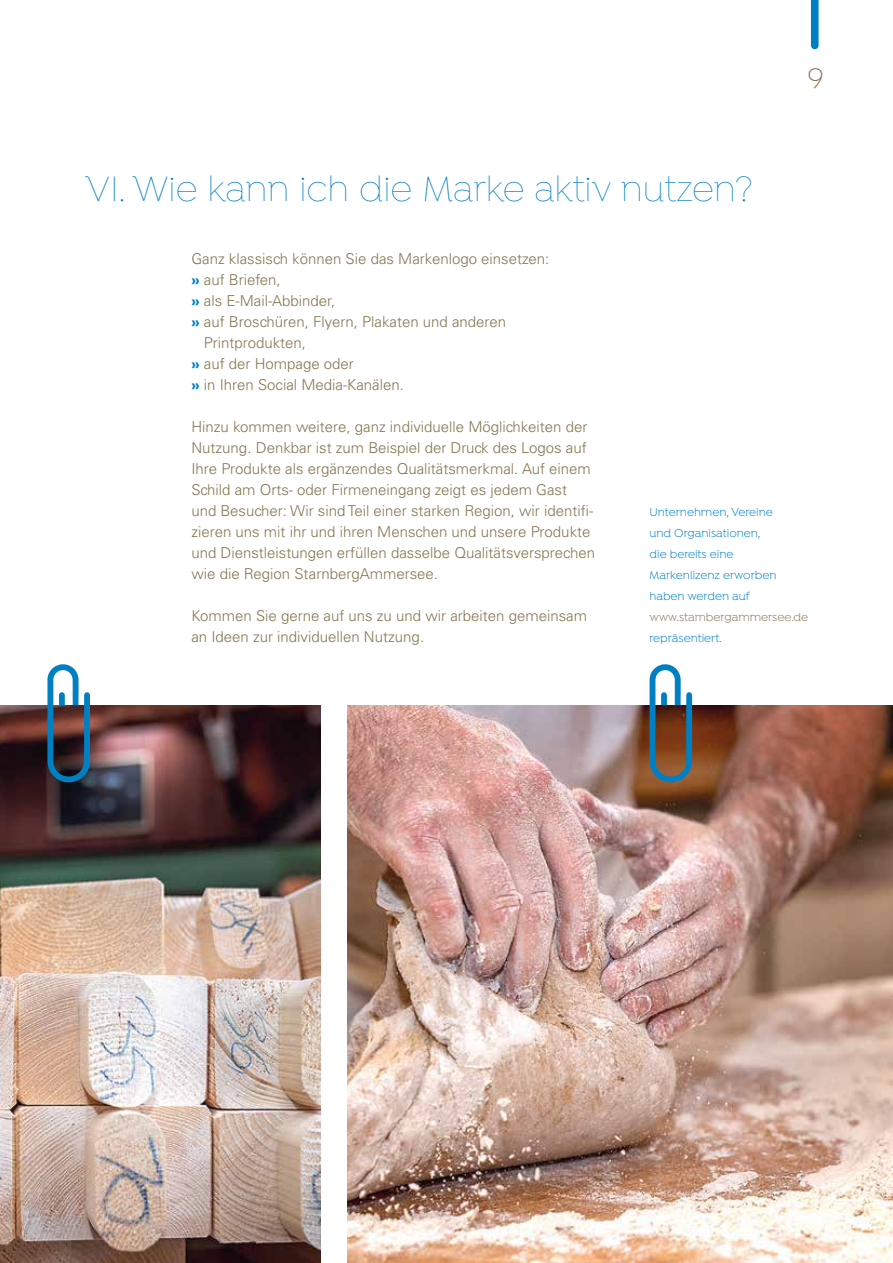
<style>
.page{position:relative;width:893px;height:1263px;background:#fff}
.page>*{position:absolute;margin:0;border:0;box-sizing:border-box;transform-origin:0 0}
.t1{font:100 37.5px "Isidora";color:#0080c3}
.t2{font:300 30px "Isidora";color:#857652}
.t3{font:300 15px/21px "Univers LT";color:#857652}
.t4{font:12px/21px "Isidora";color:#0080c3}
.t5{font:12px "Isidora";color:#857652}
.s1{font-weight:700;color:#0080c3}
</style>
<div class="page">
<svg style="left:811px;top:0;width:8px;height:49px"></svg>
<img style="left:347px;top:705px;width:546px;height:558px">
<img style="left:0;top:705px;width:320px;height:558px">
<svg style="left:47px;top:664px;width:43px;height:120px"></svg>
<svg style="left:649px;top:664px;width:43px;height:120px"></svg>
<h1 class="t1" style="left:85px;top:169px;width:669px">VI. Wie kann ich die Marke aktiv nutzen?</h1>
<h2 class="t2" style="left:808px;top:62px;width:17px">9</h2>
<p class="t3" style="left:191px;top:248px;width:359px">Ganz klassisch können Sie das Markenlogo einsetzen:</p>
<p class="t3" style="left:191px;top:269px;width:91px"><span class="s1">»</span> auf Briefen,</p>
<p class="t3" style="left:191px;top:290px;width:145px"><span class="s1">»</span> als E-Mail-Abbinder,</p>
<p class="t3" style="left:191px;top:311px;width:316px"><span class="s1">»</span> auf Broschüren, Flyern, Plakaten und anderen</p>
<p class="t3" style="left:204px;top:332px;width:104px">Printprodukten,</p>
<p class="t3" style="left:191px;top:353px;width:164px"><span class="s1">»</span> auf der Hompage oder</p>
<p class="t3" style="left:191px;top:374px;width:214px"><span class="s1">»</span> in Ihren Social Media-Kanälen.</p>
<p class="t3" style="left:191px;top:416px;width:405px">Hinzu kommen weitere, ganz individuelle Möglichkeiten der Nutzung. Denkbar ist zum Beispiel der Druck des Logos auf Ihre Produkte als ergänzendes Qualitätsmerkmal. Auf einem Schild am Orts- oder Firmeneingang zeigt es jedem Gast und Besucher: Wir sind Teil einer starken Region, wir identifi&shy;zieren uns mit ihr und ihren Menschen und unsere Produkte und Dienstleistungen erfüllen dasselbe Qualitätsversprechen wie die Region StarnbergAmmersee.</p>
<p class="t3" style="left:191px;top:605px;width:397px">Kommen Sie gerne auf uns zu und wir arbeiten gemeinsam an Ideen zur individuellen Nutzung.</p>
<p class="t4" style="left:649px;top:502px;width:128px">Unternehmen, Vereine und Organisationen, die bereits eine<br>Markenlizenz erworben haben werden auf</p>
<p class="t5" style="left:649px;top:610px;width:160px">www.starnbergammersee.de</p>
<p class="t4" style="left:649px;top:628px;width:74px">repräsentiert.</p>
</div>
